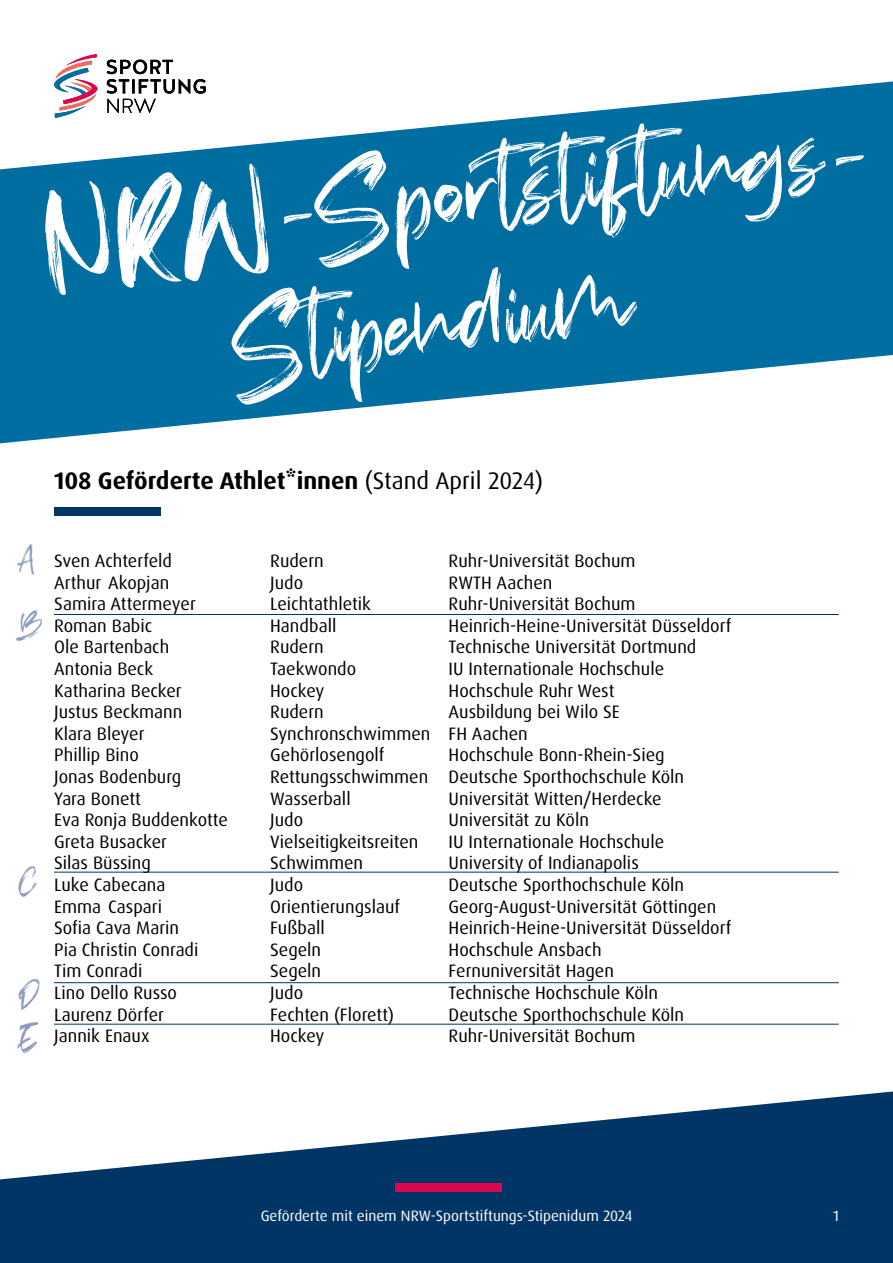
<style>
.page{position:relative;width:893px;height:1263px;background:#fff}
.page>*{position:absolute;margin:0;border:0;box-sizing:border-box;transform-origin:0 0}
.t1{font:97.5px/127.5px "Squidrock";color:#fff;scale:1.14 1}
.t2{font:27px/43.7px "Squidrock";color:#8d9cbd}
.t3{font:700 24px "Dax OT";color:#000}
.t4{font:18px/21.6px "Dax OT";color:#000}
.t5{font:15px "Dax OT";color:#fff}
.s1{font-weight:400}
</style>
<div class="page">
<svg style="left:0;top:1091px;width:893px;height:172px;fill:#003565"></svg>
<svg style="left:0;top:81px;width:893px;height:362px;fill:#006ea1"></svg>
<div style="left:54px;top:507px;width:106px;height:9px;background:#003565"></div>
<svg style="left:54px;top:54px;width:44px;height:64px"></svg>
<svg style="left:107px;top:60px;width:99px;height:53px"></svg>
<div style="left:395px;top:1183px;width:107px;height:9px;background:#db074f"></div>
<hr style="left:54px;top:614px;width:785px;height:1px;background:#003565">
<hr style="left:54px;top:872px;width:785px;height:1px;background:#003565">
<hr style="left:54px;top:982px;width:785px;height:1px;background:#003565">
<hr style="left:54px;top:1024px;width:785px;height:1px;background:#003565">
<h1 class="t1" style="left:210px;top:164px;width:573px;text-indent:-173px;rotate:-6deg">NRW-Sportstiftungs-<br>Stipendium</h1>
<h3 class="t3" style="left:54px;top:465px;width:490px">108 Geförderte Athlet*innen <span class="s1">(Stand April 2024)</span></h3>
<h2 class="t2" style="left:17px;top:539px;width:19px">A</h2>
<h2 class="t2" style="left:16px;top:605px;width:28px">B</h2>
<h2 class="t2" style="left:18px;top:861px;width:19px">C</h2>
<h2 class="t2" style="left:17px;top:973px;width:21px">D<br>E</h2>
<p class="t4" style="left:54px;top:550px;width:119px">Sven Achterfeld</p>
<p class="t4" style="left:270px;top:550px;width:55px">Rudern</p>
<p class="t4" style="left:54px;top:572px;width:117px">Arthur Akopjan</p>
<p class="t4" style="left:270px;top:572px;width:34px">Judo</p>
<p class="t4" style="left:54px;top:593px;width:143px">Samira Attermeyer</p>
<p class="t4" style="left:270px;top:593px;width:102px">Leichtathletik</p>
<p class="t4" style="left:54px;top:615px;width:100px">Roman Babic</p>
<p class="t4" style="left:270px;top:615px;width:68px">Handball</p>
<p class="t4" style="left:54px;top:636px;width:117px">Ole Bartenbach</p>
<p class="t4" style="left:270px;top:636px;width:55px">Rudern</p>
<p class="t4" style="left:54px;top:658px;width:100px">Antonia Beck</p>
<p class="t4" style="left:270px;top:658px;width:88px">Taekwondo</p>
<p class="t4" style="left:54px;top:680px;width:129px">Katharina Becker</p>
<p class="t4" style="left:270px;top:680px;width:56px">Hockey</p>
<p class="t4" style="left:54px;top:701px;width:130px">Justus Beckmann</p>
<p class="t4" style="left:270px;top:701px;width:55px">Rudern</p>
<p class="t4" style="left:54px;top:723px;width:92px">Klara Bleyer</p>
<p class="t4" style="left:270px;top:723px;width:162px">Synchronschwimmen</p>
<p class="t4" style="left:54px;top:744px;width:86px">Phillip Bino</p>
<p class="t4" style="left:270px;top:744px;width:116px">Gehörlosengolf</p>
<p class="t4" style="left:54px;top:766px;width:129px">Jonas Bodenburg</p>
<p class="t4" style="left:270px;top:766px;width:160px">Rettungsschwimmen</p>
<p class="t4" style="left:54px;top:788px;width:88px">Yara Bonett</p>
<p class="t4" style="left:270px;top:788px;width:82px">Wasserball</p>
<p class="t4" style="left:54px;top:809px;width:175px">Eva Ronja Buddenkotte</p>
<p class="t4" style="left:270px;top:809px;width:34px">Judo</p>
<p class="t4" style="left:54px;top:831px;width:114px">Greta Busacker</p>
<p class="t4" style="left:270px;top:831px;width:150px">Vielseitigkeitsreiten</p>
<p class="t4" style="left:54px;top:852px;width:98px">Silas Büssing</p>
<p class="t4" style="left:270px;top:852px;width:95px">Schwimmen</p>
<p class="t4" style="left:54px;top:874px;width:113px">Luke Cabecana</p>
<p class="t4" style="left:270px;top:874px;width:34px">Judo</p>
<p class="t4" style="left:54px;top:896px;width:109px">Emma Caspari</p>
<p class="t4" style="left:270px;top:896px;width:131px">Orientierungslauf</p>
<p class="t4" style="left:54px;top:917px;width:127px">Sofia Cava Marin</p>
<p class="t4" style="left:270px;top:917px;width:56px">Fußball</p>
<p class="t4" style="left:54px;top:939px;width:146px">Pia Christin Conradi</p>
<p class="t4" style="left:270px;top:939px;width:53px">Segeln</p>
<p class="t4" style="left:54px;top:960px;width:90px">Tim Conradi</p>
<p class="t4" style="left:270px;top:960px;width:53px">Segeln</p>
<p class="t4" style="left:54px;top:982px;width:124px">Lino Dello Russo</p>
<p class="t4" style="left:270px;top:982px;width:34px">Judo</p>
<p class="t4" style="left:54px;top:1004px;width:111px">Laurenz Dörfer</p>
<p class="t4" style="left:270px;top:1004px;width:125px">Fechten (Florett)</p>
<p class="t4" style="left:54px;top:1025px;width:97px">Jannik Enaux</p>
<p class="t4" style="left:270px;top:1025px;width:56px">Hockey</p>
<p class="t4" style="left:449px;top:550px;width:284px">Ruhr-Universität Bochum<br>RWTH Aachen<br>Ruhr-Universität Bochum<br>Heinrich-Heine-Universität Düsseldorf<br>Technische Universität Dortmund<br>IU Internationale Hochschule<br>Hochschule Ruhr West<br>Ausbildung bei Wilo SE<br>FH Aachen<br>Hochschule Bonn-Rhein-Sieg<br>Deutsche Sporthochschule Köln<br>Universität Witten/Herdecke<br>Universität zu Köln<br>IU Internationale Hochschule<br>University of Indianapolis<br>Deutsche Sporthochschule Köln<br>Georg-August-Universität Göttingen<br>Heinrich-Heine-Universität Düsseldorf<br>Hochschule Ansbach<br>Fernuniversität Hagen<br>Technische Hochschule Köln<br>Deutsche Sporthochschule Köln<br>Ruhr-Universität Bochum</p>
<p class="t5" style="left:261px;top:1206px;width:373px">Geförderte mit einem NRW-Sportstiftungs-Stipenidum 2024</p>
<p class="t5" style="left:833px;top:1206px;width:7px">1</p>
</div>
